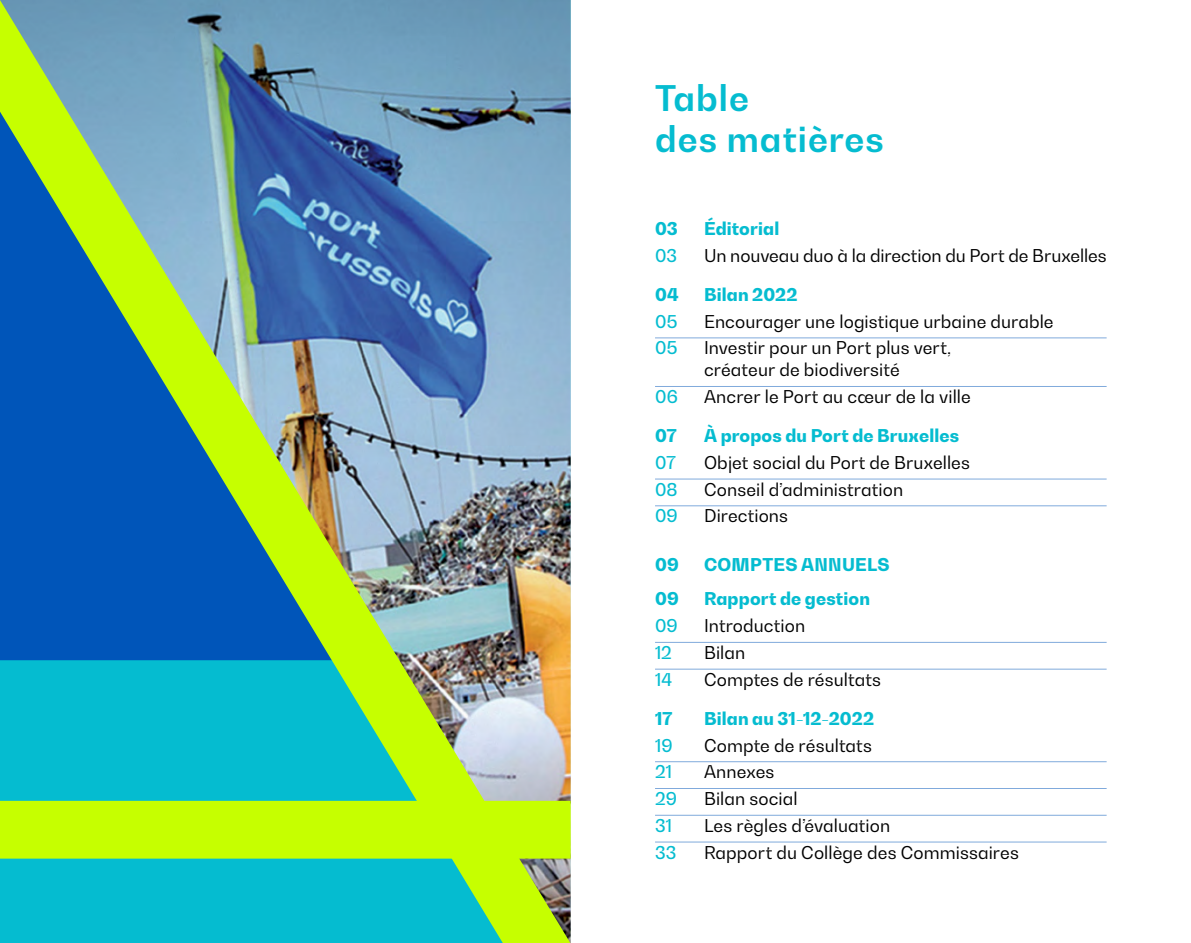
<style>
.page{position:relative;width:1191px;height:943px;background:#fff}
.page>*{position:absolute;margin:0;border:0;box-sizing:border-box;transform-origin:0 0}
.t1{font:700 35px "Bw Gradual";letter-spacing:.03em;color:#05bcd0}
.t2{font:17.5px/21.9px "Bw Gradual";letter-spacing:.005em;color:#000}
.t3{font:800 17.5px "Bw Gradual";letter-spacing:.01em;color:#05bcd0}
.t4{font:500 17.5px "Bw Gradual";letter-spacing:.01em;color:#05bcd0}
</style>
<div class="page">
<hr style="left:655px;top:337px;width:451px;height:1px;background:#80aadc">
<hr style="left:655px;top:386px;width:451px;height:1px;background:#80aadc">
<hr style="left:655px;top:479px;width:451px;height:1px;background:#80aadc">
<hr style="left:655px;top:505px;width:451px;height:1px;background:#80aadc">
<hr style="left:655px;top:642px;width:451px;height:1px;background:#80aadc">
<hr style="left:655px;top:669px;width:451px;height:1px;background:#80aadc">
<hr style="left:655px;top:761px;width:451px;height:1px;background:#80aadc">
<hr style="left:655px;top:788px;width:451px;height:1px;background:#80aadc">
<hr style="left:655px;top:815px;width:451px;height:1px;background:#80aadc">
<hr style="left:655px;top:841px;width:451px;height:1px;background:#80aadc">
<img style="left:0;top:0;width:677px;height:943px">
<div style="left:0;top:800px;width:570px;height:58px;background:#c6ff00"></div>
<p class="t1" style="left:655px;top:75px;width:96px">Table</p>
<p class="t1" style="left:655px;top:116px;width:230px">des matières</p>
<p class="t3" style="left:655px;top:217px;width:24px">03</p>
<p class="t3" style="left:704px;top:217px;width:77px">Éditorial</p>
<p class="t4" style="left:655px;top:244px;width:23px">03</p>
<p class="t2" style="left:704px;top:244px;width:404px">Un nouveau duo à la direction du Port de Bruxelles</p>
<p class="t3" style="left:655px;top:283px;width:25px">04</p>
<p class="t3" style="left:704px;top:283px;width:95px">Bilan 2022</p>
<p class="t4" style="left:655px;top:310px;width:24px">05</p>
<p class="t2" style="left:704px;top:310px;width:351px">Encourager une logistique urbaine durable</p>
<p class="t4" style="left:655px;top:336px;width:24px">05</p>
<p class="t2" style="left:704px;top:337px;width:249px">Investir pour un Port plus vert, créateur de biodiversité</p>
<p class="t4" style="left:655px;top:385px;width:24px">06</p>
<p class="t2" style="left:704px;top:385px;width:268px">Ancrer le Port au cœur de la ville</p>
<p class="t3" style="left:655px;top:424px;width:23px">07</p>
<p class="t3" style="left:704px;top:424px;width:257px">À propos du Port de Bruxelles</p>
<p class="t4" style="left:655px;top:451px;width:22px">07</p>
<p class="t2" style="left:704px;top:451px;width:267px">Objet social du Port de Bruxelles</p>
<p class="t4" style="left:655px;top:478px;width:24px">08</p>
<p class="t2" style="left:704px;top:478px;width:201px">Conseil d’administration</p>
<p class="t4" style="left:655px;top:504px;width:24px">09</p>
<p class="t2" style="left:704px;top:504px;width:86px">Directions</p>
<p class="t3" style="left:655px;top:553px;width:25px">09</p>
<p class="t3" style="left:704px;top:553px;width:187px">COMPTES ANNUELS</p>
<p class="t3" style="left:655px;top:587px;width:25px">09</p>
<p class="t3" style="left:704px;top:587px;width:167px">Rapport de gestion</p>
<p class="t4" style="left:655px;top:614px;width:24px">09</p>
<p class="t2" style="left:704px;top:614px;width:103px">Introduction</p>
<p class="t4" style="left:655px;top:641px;width:18px">12</p>
<p class="t2" style="left:704px;top:641px;width:43px">Bilan</p>
<p class="t4" style="left:655px;top:668px;width:19px">14</p>
<p class="t2" style="left:704px;top:668px;width:178px">Comptes de résultats</p>
<p class="t3" style="left:655px;top:706px;width:19px">17</p>
<p class="t3" style="left:704px;top:706px;width:172px">Bilan au 31-12-2022</p>
<p class="t4" style="left:655px;top:733px;width:19px">19</p>
<p class="t2" style="left:704px;top:733px;width:169px">Compte de résultats</p>
<p class="t4" style="left:655px;top:760px;width:19px">21</p>
<p class="t2" style="left:704px;top:760px;width:72px">Annexes</p>
<p class="t4" style="left:655px;top:787px;width:23px">29</p>
<p class="t2" style="left:704px;top:787px;width:95px">Bilan social</p>
<p class="t4" style="left:655px;top:814px;width:19px">31</p>
<p class="t2" style="left:704px;top:814px;width:188px">Les règles d’évaluation</p>
<p class="t4" style="left:655px;top:840px;width:23px">33</p>
<p class="t2" style="left:704px;top:840px;width:316px">Rapport du Collège des Commissaires</p>
</div>
